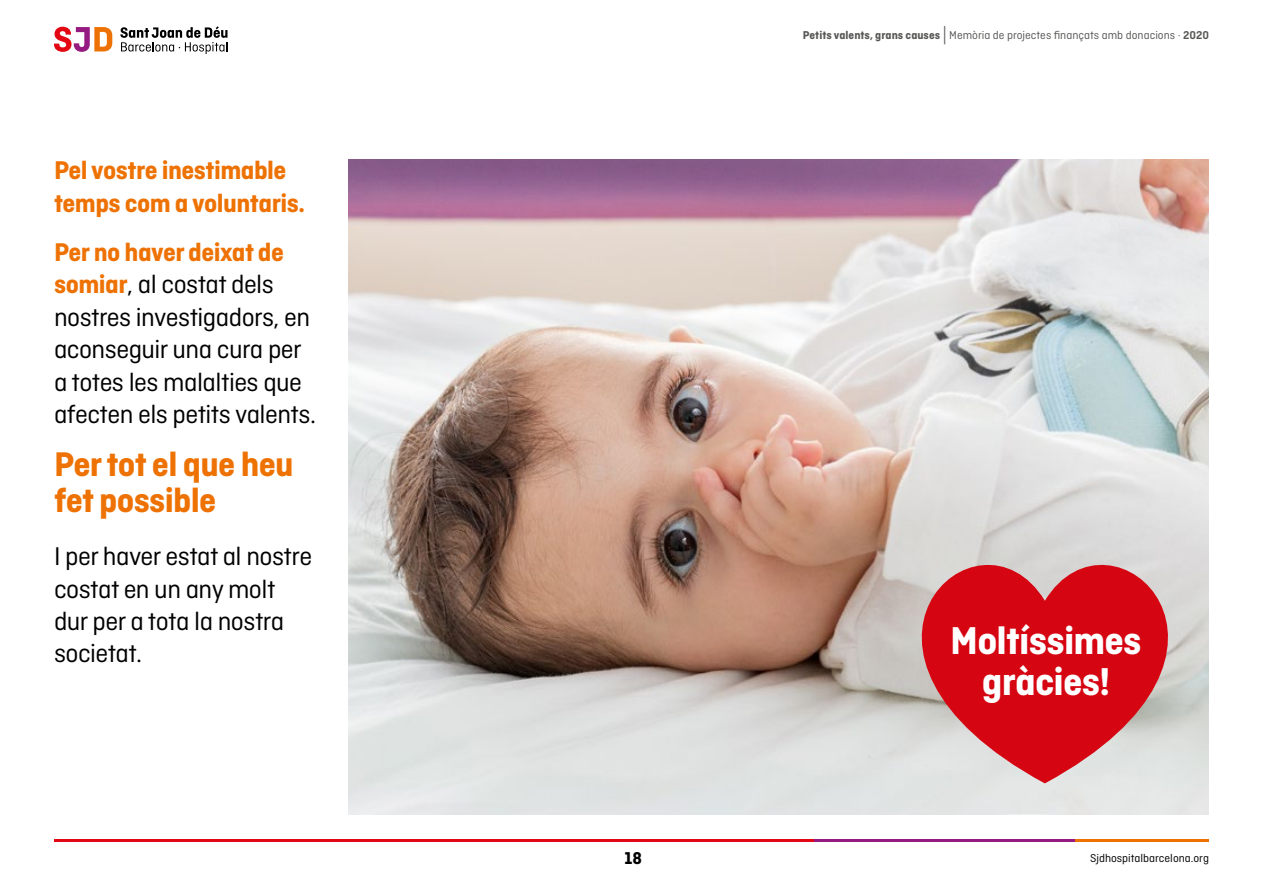
<style>
.page{position:relative;width:1263px;height:893px;background:#fff}
.page>*{position:absolute;margin:0;border:0;box-sizing:border-box;transform-origin:0 0}
.t1{font:700 40.8px/40.8px "Ciutadella";letter-spacing:-.02em;color:#fff;text-align:center}
.t2{font:700 36px/36px "Ciutadella";letter-spacing:-.02em;color:#ee7203}
.t3{font:27px/32.4px "Ciutadella";letter-spacing:-.02em;color:#000}
.t4{font:700 27px/32.4px "Ciutadella";letter-spacing:-.02em;color:#ee7203}
.t5{font:700 18px "Ciutadella";color:#000}
.t6{font:12px "Ciutadella";color:#575756}
.t7{font:12px "Ciutadella";color:#000}
.s1{font-weight:700;color:#ee7203}
.s2{font-weight:700}
.s3{font-weight:300;font-size:21px}
.s4{font-weight:600}
</style>
<div class="page">
<hr style="left:1075px;top:839px;width:134px;height:3px;background:#ee7203">
<hr style="left:813px;top:839px;width:262px;height:3px;background:#951b81">
<hr style="left:54px;top:839px;width:759px;height:3px;background:#e30613">
<svg style="left:120px;top:26px;width:107px;height:28px"></svg>
<svg style="left:54px;top:27px;width:58px;height:25px"></svg>
<img style="left:348px;top:159px;width:861px;height:655px">
<svg style="left:805px;top:492px;width:404px;height:291px;background:#d18788"></svg>
<p class="t4" style="left:54px;top:154px;width:252px">Pel vostre inestimable temps com a voluntaris.</p>
<p class="t3" style="left:54px;top:236px;width:263px"><span class="s1">Per no haver deixat de somiar</span>, al costat dels nostres investigadors, en aconseguir una cura per a totes les malalties que afecten els petits valents.</p>
<h2 class="t2" style="left:54px;top:446px;width:241px">Per tot el que heu fet possible</h2>
<p class="t3" style="left:54px;top:540px;width:260px">I per haver estat al nostre costat en un any molt dur per a tota la nostra societat.</p>
<p class="t6" style="left:803px;top:29px;width:408px"><span class="s2">Petits valents, grans causes</span> <span class="s3">|</span> Memòria de projectes finançats amb donacions · <span class="s4">2020</span></p>
<p class="t5" style="left:625px;top:847px;width:19px">18</p>
<h1 class="t1" style="left:950px;top:620px;width:193px">Moltíssimes gràcies!</h1>
<p class="t7" style="left:1090px;top:851px;width:120px">Sjdhospitalbarcelona.org</p>
</div>
